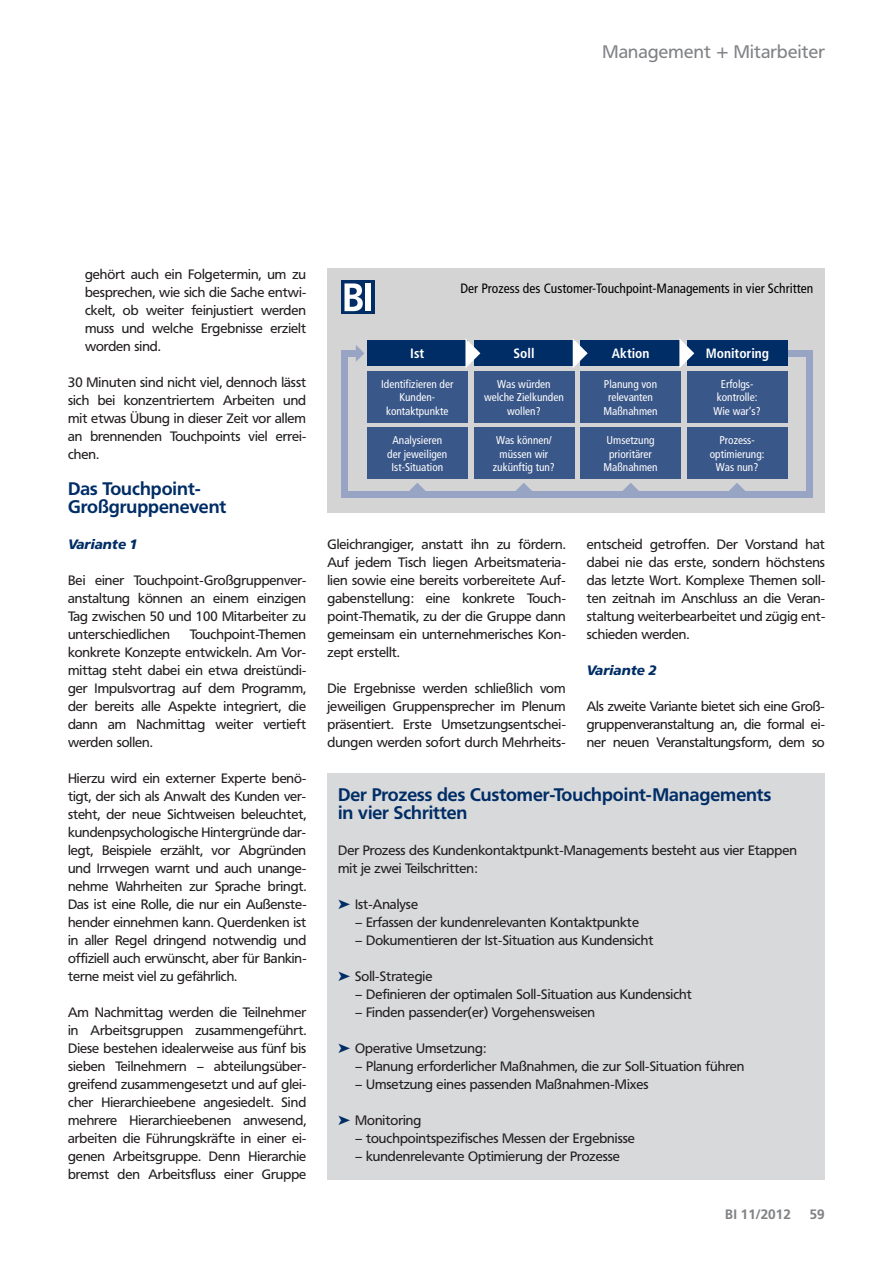
<style>
.page{position:relative;width:893px;height:1263px;background:#fff}
.page>*{position:absolute;margin:0;border:0;box-sizing:border-box;transform-origin:0 0}
.t1{font:700 18px/18px "Frutiger BSK";color:#002d66}
.t2{font:18px "Frutiger BSK";letter-spacing:.015em;color:#808285}
.t3{font:13.5px/18px "Frutiger BSK";color:#231f20;text-align:justify}
.t4{font:condensed 13.5px "Frutiger";color:#000}
.t5{font:700 condensed 13.5px "Frutiger";color:#fff}
.t6{font:italic 900 13.5px "Frutiger BSK";color:#002d66}
.t7{font:700 13.5px "Frutiger BSK";color:#808285}
.t8{font:condensed 11.25px/13.5px "Frutiger";color:#fff;text-align:center}
.s1{color:#002d66}
.s2{color:#d8d9db}
</style>
<div class="page">
<div style="left:327px;top:773px;width:498px;height:407px;background:#d8d9db"></div>
<div style="left:327px;top:268px;width:498px;height:244px;background:#d4d4d4"></div>
<div style="left:341px;top:281px;width:34px;height:33px;background:#002d66"></div>
<svg style="left:344px;top:283px;width:19px;height:28px"></svg>
<div style="left:366px;top:283px;width:5px;height:28px;background:#fff"></div>
<div style="left:687px;top:372px;width:100px;height:51px;background:#3a5789"></div>
<div style="left:581px;top:372px;width:100px;height:51px;background:#3a5789"></div>
<div style="left:474px;top:372px;width:100px;height:51px;background:#3a5789"></div>
<div style="left:367px;top:372px;width:100px;height:51px;background:#3a5789"></div>
<div style="left:687px;top:428px;width:100px;height:51px;background:#3a5789"></div>
<div style="left:581px;top:428px;width:100px;height:51px;background:#3a5789"></div>
<div style="left:474px;top:428px;width:100px;height:51px;background:#3a5789"></div>
<div style="left:367px;top:428px;width:100px;height:51px;background:#3a5789"></div>
<div style="left:581px;top:341px;width:100px;height:25px;background:#002d66"></div>
<div style="left:474px;top:341px;width:100px;height:25px;background:#002d66"></div>
<div style="left:367px;top:341px;width:100px;height:25px;background:#002d66"></div>
<svg style="left:465px;top:339px;width:15px;height:29px"></svg>
<svg style="left:573px;top:339px;width:15px;height:29px"></svg>
<div style="left:807px;top:353px;width:6px;height:143px;background:#97a4c4"></div>
<div style="left:341px;top:353px;width:7px;height:143px;background:#97a4c4"></div>
<div style="left:341px;top:491px;width:472px;height:6px;background:#97a4c4"></div>
<svg style="left:409px;top:483px;width:17px;height:8px"></svg>
<svg style="left:356px;top:345px;width:8px;height:17px"></svg>
<div style="left:341px;top:351px;width:16px;height:6px;background:#97a4c4"></div>
<div style="left:788px;top:351px;width:25px;height:6px;background:#97a4c4"></div>
<div style="left:688px;top:341px;width:100px;height:25px;background:#002d66"></div>
<svg style="left:679px;top:339px;width:15px;height:29px"></svg>
<svg style="left:516px;top:483px;width:16px;height:8px"></svg>
<svg style="left:622px;top:483px;width:17px;height:8px"></svg>
<svg style="left:729px;top:483px;width:16px;height:8px"></svg>
<h1 class="t2" style="left:603px;top:42px;width:224px">Management + Mitarbeiter</h1>
<p class="t3" style="left:85px;top:265px;width:223px">gehört auch ein Folgetermin, um zu besprechen, wie sich die Sache entwi&shy;ckelt, ob weiter feinjustiert werden muss und welche Ergebnisse erzielt worden sind.</p>
<p class="t3" style="left:68px;top:373px;width:240px">30 Minuten sind nicht viel, dennoch lässt sich bei konzentriertem Arbeiten und mit etwas Übung in dieser Zeit vor allem an brennenden Touchpoints viel errei&shy;chen.</p>
<h1 class="t1" style="left:68px;top:480px;width:160px">Das Touchpoint-<br>Groß gruppenevent</h1>
<p class="t6" style="left:68px;top:537px;width:71px">Variante 1</p>
<p class="t3" style="left:68px;top:571px;width:240px">Bei einer Touchpoint-Großgruppenver&shy;anstaltung können an einem einzigen Tag zwischen 50 und 100 Mitarbeiter zu unterschiedlichen</p>
<p class="t3" style="left:68px;top:625px;width:240px;text-indent:122px">Touchpoint-Themen konkrete Konzepte entwickeln. Am Vor&shy;mittag steht dabei ein etwa dreistündi&shy;ger Impulsvortrag auf dem Programm, der bereits alle Aspekte integriert, die dann am Nachmittag weiter vertieft werden sollen.</p>
<p class="t3" style="left:68px;top:769px;width:240px">Hierzu wird ein externer Experte benö&shy;tigt, der sich als Anwalt des Kunden ver&shy;steht, der neue Sichtweisen beleuchtet, kundenpsychologische Hintergründe dar&shy;legt, Beispiele erzählt, vor Abgründen und Irrwegen warnt und auch unange&shy;nehme Wahrheiten zur Sprache bringt.<br>Das ist eine Rolle, die nur ein Außenste&shy;hender einnehmen kann. Querdenken ist in aller Regel dringend notwendig und offiziell auch erwünscht, aber für Bankin&shy;terne meist viel zu gefährlich.</p>
<p class="t3" style="left:68px;top:1003px;width:240px">Am Nachmittag werden die Teilnehmer in Arbeitsgruppen zusammengeführt.<br>Diese bestehen idealerweise aus fünf bis sieben Teilnehmern – abteilungsüber&shy;greifend zusammengesetzt und auf glei&shy;cher Hierarchieebene angesiedelt. Sind mehrere Hierarchieebenen anwesend, arbeiten die Führungskräfte in einer ei&shy;genen Arbeitsgruppe. Denn Hierarchie bremst den Arbeitsfluss einer Gruppe</p>
<p class="t4" style="left:460px;top:283px;width:354px">Der Prozess des Customer-Touchpoint-Managements in vier Schritten</p>
<p class="t5" style="left:410px;top:348px;width:16px">Ist</p>
<p class="t5" style="left:513px;top:348px;width:23px">Soll</p>
<p class="t5" style="left:612px;top:348px;width:39px">Aktion</p>
<p class="t5" style="left:706px;top:348px;width:65px">Monitoring</p>
<p class="t8" style="left:381px;top:378px;width:74px">Identifizieren der<br>Kunden&shy;kontaktpunkte</p>
<p class="t8" style="left:387px;top:434px;width:62px">Analysieren der jeweiligen<br>Ist-Situation</p>
<p class="t8" style="left:484px;top:378px;width:81px">Was würden welche Zielkunden wollen?</p>
<p class="t8" style="left:493px;top:434px;width:63px">Was können/ müssen wir zukünftig tun?</p>
<p class="t8" style="left:603px;top:378px;width:56px">Planung von relevanten<br>Maßnahmen</p>
<p class="t8" style="left:603px;top:434px;width:56px">Umsetzung prioritärer<br>Maßnahmen</p>
<p class="t8" style="left:713px;top:378px;width:49px">Erfolgs&shy;kontrolle:<br>Wie war‘s?</p>
<p class="t8" style="left:710px;top:434px;width:56px">Prozess&shy;optimierung:<br>Was nun?</p>
<p class="t3" style="left:327px;top:535px;width:240px">Gleichrangiger, anstatt ihn zu fördern.<br>Auf jedem Tisch liegen Arbeitsmateria&shy;lien sowie eine bereits vorbereitete Auf&shy;gabenstellung: eine konkrete Touch&shy;point-Thematik, zu der die Gruppe dann gemeinsam ein unternehmerisches Kon&shy;zept erstellt.</p>
<p class="t3" style="left:327px;top:679px;width:240px">Die Ergebnisse werden schließlich vom jeweiligen Gruppensprecher im Plenum präsentiert. Erste Umsetzungsentschei&shy;dungen werden sofort durch Mehrheits-</p>
<p class="t3" style="left:587px;top:535px;width:240px">entscheid getroffen. Der Vorstand hat dabei nie das erste, sondern höchstens das letzte Wort. Komplexe Themen soll&shy;ten zeitnah im Anschluss an die Veran&shy;staltung weiterbearbeitet und zügig ent&shy;schieden werden.</p>
<p class="t6" style="left:587px;top:663px;width:71px">Variante 2</p>
<p class="t3" style="left:587px;top:697px;width:240px">Als zweite Variante bietet sich eine Groß&shy;gruppenveranstaltung an, die formal ei&shy;ner neuen Veranstaltungsform, dem so</p>
<h1 class="t1" style="left:338px;top:786px;width:435px">Der Prozess des Customer-Touchpoint-Managements in vier Schritten</h1>
<p class="t3" style="left:338px;top:841px;width:460px">Der Prozess des Kundenkontaktpunkt-Managements besteht aus vier Etappen mit je zwei Teilschritten:</p>
<p class="t3" style="left:338px;top:895px;width:317px;text-align:left"><span class="s1">➤</span> Ist-Analyse<br><span class="s2">➤</span> – Erfassen der kundenrelevanten Kontaktpunkte <span class="s2">➤</span> – Dokumentieren der Ist-Situation aus Kundensicht</p>
<p class="t3" style="left:338px;top:967px;width:355px;text-align:left"><span class="s1">➤</span> Soll-Strategie<br><span class="s2">➤</span> – Definieren der optimalen Soll-Situation aus Kundensicht <span class="s2">➤</span> – Finden passender(er) Vorgehensweisen</p>
<p class="t3" style="left:338px;top:1039px;width:408px;text-align:left"><span class="s1">➤</span> Operative Umsetzung:<br><span class="s2">➤</span> – Planung erforderlicher Maßnahmen, die zur Soll-Situation führen <span class="s2">➤</span> – Umsetzung eines passenden Maßnahmen-Mixes</p>
<p class="t3" style="left:338px;top:1111px;width:298px;text-align:left"><span class="s1">➤</span> Monitoring<br><span class="s2">➤</span> – touchpointspezifisches Messen der Ergebnisse <span class="s2">➤</span> – kundenrelevante Optimierung der Prozesse</p>
<p class="t7" style="left:725px;top:1207px;width:68px">BI 11/2012</p>
<p class="t7" style="left:810px;top:1207px;width:17px">59</p>
</div>
